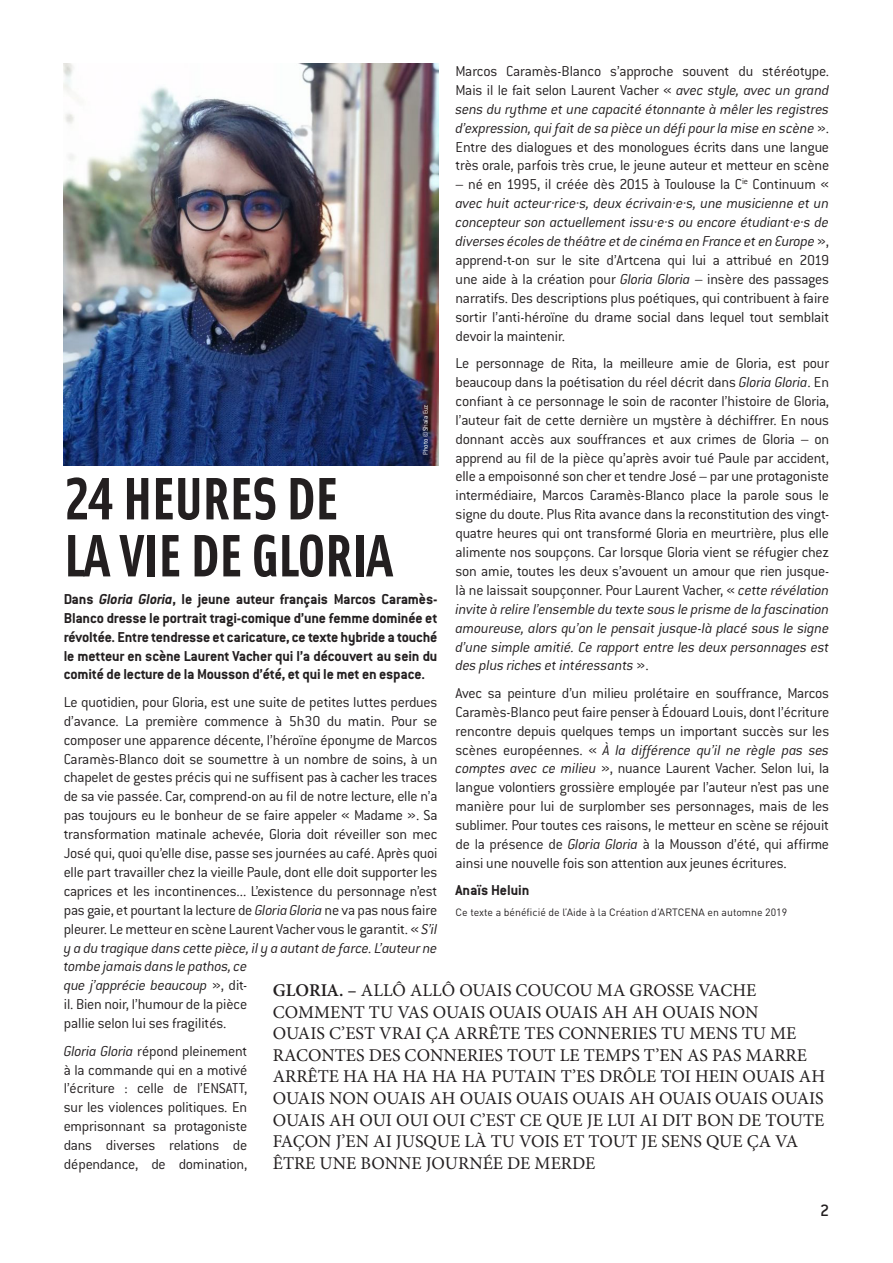
<style>
.page{position:relative;width:893px;height:1263px;background:#fff}
.page>*{position:absolute;margin:0;border:0;box-sizing:border-box;transform-origin:0 0}
.t1{font:60px/57px "Solex Bold Lining";letter-spacing:-.02em;color:#231f20}
.t2{font:18px/21.6px "Minion Pro";color:#231f20}
.t3{font:500 18px "Conduit ITC";color:#231f20}
.t4{font:300 15.75px/18.9px "Conduit ITC";letter-spacing:-.015em;color:#231f20;text-align:justify}
.t5{font:700 15.75px/18.9px "Conduit ITC";letter-spacing:-.01em;color:#231f20;text-align:justify}
.t6{font:10.5px "DIN";color:#231f20}
.t7{font:300 7.5px "Conduit ITC";letter-spacing:-.015em;color:#fff}
.s1{font-style:italic}
.s2{font-weight:600}
</style>
<div class="page">
<img style="left:64px;top:64px;width:374px;height:402px">
<p class="t4" style="left:455px;top:62px;width:375px">Marcos Caramès-Blanco s’approche souvent du stéréotype.<br>Mais il le fait selon Laurent Vacher « <span class="s1">avec style, avec un grand sens du rythme et une capacité étonnante à mêler les registres d’expression, qui fait de sa pièce un défi pour la mise en scène</span> ».<br>Entre des dialogues et des monologues écrits dans une langue très orale, parfois très crue, le jeune auteur et metteur en scène</p>
<p class="t4" style="left:455px;top:175px;width:375px">– né en 1995, il créée dès 2015 à Toulouse la C<sup>ie</sup> Continuum « <span class="s1">avec huit acteur·rice·s, deux écrivain·e·s, une musicienne et un concepteur son actuellement issu·e·s ou encore étudiant·e·s de diverses écoles de théâtre et de cinéma en France et en Europe</span> », apprend-t-on sur le site d’Artcena qui lui a attribué en 2019 une aide à la création pour <span class="s1">Gloria Gloria</span> – insère des passages narratifs. Des descriptions plus poétiques, qui contribuent à faire sortir l’anti-héroïne du drame social dans lequel tout semblait devoir la maintenir.</p>
<p class="t4" style="left:455px;top:354px;width:375px">Le personnage de Rita, la meilleure amie de Gloria, est pour beaucoup dans la poétisation du réel décrit dans <span class="s1">Gloria Gloria</span>. En confiant à ce personnage le soin de raconter l’histoire de Gloria, l’auteur fait de cette dernière un mystère à déchiffrer. En nous donnant accès aux souffrances et aux crimes de Gloria – on apprend au fil de la pièce qu’après avoir tué Paule par accident, elle a empoisonné son cher et tendre José – par une protagoniste intermédiaire, Marcos Caramès-Blanco place la parole sous le signe du doute. Plus Rita avance dans la reconstitution des vingt&shy;quatre heures qui ont transformé Gloria en meurtrière, plus elle alimente nos soupçons. Car lorsque Gloria vient se réfugier chez son amie, toutes les deux s’avouent un amour que rien jusque&shy;là ne laissait soupçonner. Pour Laurent Vacher, « <span class="s1">cette révélation invite à relire l’ensemble du texte sous le prisme de la fascination amoureuse, alors qu’on le pensait jusque-là placé sous le signe d’une simple amitié. Ce rapport entre les deux personnages est des plus riches et intéressants</span> ».</p>
<p class="t4" style="left:455px;top:683px;width:375px">Avec sa peinture d’un milieu prolétaire en souffrance, Marcos Caramès-Blanco peut faire penser à Édouard Louis, dont l’écriture rencontre depuis quelques temps un important succès sur les scènes européennes. « <span class="s1">À la différence qu’il ne règle pas ses comptes avec ce milieu</span> », nuance Laurent Vacher. Selon lui, la langue volontiers grossière employée par l’auteur n’est pas une manière pour lui de surplomber ses personnages, mais de les sublimer. Pour toutes ces raisons, le metteur en scène se réjouit de la présence de <span class="s1">Gloria Gloria</span> à la Mousson d’été, qui affirme ainsi une nouvelle fois son attention aux jeunes écritures.</p>
<p class="t5" style="left:455px;top:881px;width:76px">Anaïs Heluin</p>
<p class="t6" style="left:455px;top:906px;width:333px">Ce texte a bénéficié de l’Aide à la Création d’ARTCENA en automne 2019</p>
<p class="t7" style="left:421px;top:455px;width:52px;rotate:-90deg">Photo © Shaïa Euz</p>
<p class="t1" style="left:64px;top:467px;width:331px">24 HEURES DE<br>LA VIE DE GLORIA</p>
<p class="t5" style="left:64px;top:589px;width:375px">Dans <span class="s1">Gloria Gloria</span>, le jeune auteur français Marcos Caramès-Blanco dresse le portrait tragi-comique d’une femme dominée et révoltée. Entre tendresse et caricature, ce texte hybride a touché le metteur en scène Laurent Vacher qui l’a découvert au sein du comité de lecture de la Mousson d’été, et qui le met en espace.</p>
<p class="t4" style="left:64px;top:692px;width:375px;text-align:left">Le quotidien, pour Gloria, est une suite de petites luttes perdues d’avance. La première commence à 5h30 du matin. Pour se composer une apparence décente, l’héroïne éponyme de Marcos Caramès-Blanco doit se soumettre à un nombre de soins, à un chapelet de gestes précis qui ne suffisent pas à cacher les traces de sa vie passée. Car, comprend-on au fil de notre lecture, elle n’a pas toujours eu le bonheur de se faire appeler « Madame ». Sa transformation matinale achevée, Gloria doit réveiller son mec José qui, quoi qu’elle dise, passe ses journées au café. Après quoi elle part travailler chez la vieille Paule, dont elle doit supporter les caprices et les incontinences... L’existence du personnage n’est pas gaie, et pourtant la lecture de <span class="s1">Gloria Gloria</span> ne va pas nous faire pleurer. Le metteur en scène Laurent Vacher vous le garantit. « <span class="s1">S’il y a du tragique dans cette pièce, il y a autant de farce. L’auteur ne tombe jamais dans le pathos, ce<br>que j’apprécie beaucoup</span> », dit-<br>il. Bien noir, l’humour de la pièce<br>pallie selon lui ses fragilités.</p>
<p class="t4" style="left:64px;top:1041px;width:185px"><span class="s1">Gloria Gloria</span> répond pleinement à la commande qui en a motivé l’écriture : celle de l’ENSATT, sur les violences politiques. En emprisonnant sa protagoniste dans diverses relations de dépendance, de domination,</p>
<p class="t2" style="left:273px;top:979px;width:554px"><span class="s2">GLORIA. –</span> ALLÔ ALLÔ OUAIS COUCOU MA GROSSE VACHE COMMENT TU VAS OUAIS OUAIS OUAIS AH AH OUAIS NON<br>OUAIS C’EST VRAI ÇA ARRÊTE TES CONNERIES TU MENS TU ME RACONTES DES CONNERIES TOUT LE TEMPS T’EN AS PAS MARRE ARRÊTE HA HA HA HA HA PUTAIN T’ES DRÔLE TOI HEIN OUAIS AH OUAIS NON OUAIS AH OUAIS OUAIS OUAIS AH OUAIS OUAIS OUAIS OUAIS AH OUI OUI OUI C’EST CE QUE JE LUI AI DIT BON DE TOUTE FAÇON J’EN AI JUSQUE LÀ TU VOIS ET TOUT JE SENS QUE ÇA VA ÊTRE UNE BONNE JOURNÉE DE MERDE</p>
<p class="t3" style="left:820px;top:1200px;width:11px">2</p>
</div>
